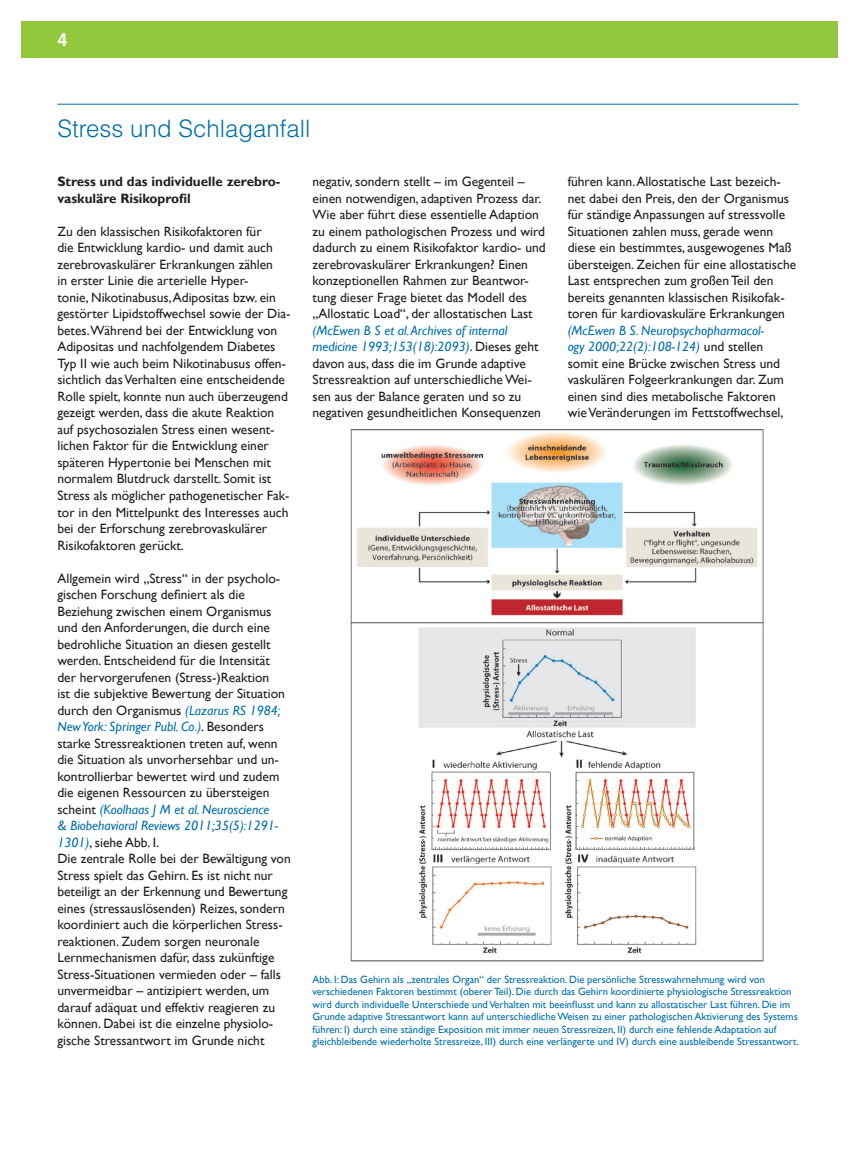
<style>
.page{position:relative;width:859px;height:1170px;background:#fff}
.page>*{position:absolute;margin:0;border:0;box-sizing:border-box;transform-origin:0 0}
.t1{font:300 24px "Helvetica LT Std";color:#006faf}
.t2{font:700 18px "Helvetica LT Std";color:#fff}
.t3{font:13.5px/16.5px "Gill Sans";color:#231f20}
.t4{font:700 13.5px/16.5px "Gill Sans";color:#231f20}
.t5{font:10.5px/12.5px "Gill Sans";color:#006faf}
.s1{font-style:italic;color:#006faf}
</style>
<div class="page">
<div style="left:21px;top:21px;width:817px;height:36px;background:#94c83c"></div>
<hr style="left:57px;top:104px;width:742px;height:1px;background:#006faf">
<img style="left:350px;top:429px;width:414px;height:533px">
<h2 class="t2" style="left:57px;top:29px;width:12px">4</h2>
<h1 class="t1" style="left:57px;top:113px;width:254px">Stress und Schlaganfall</h1>
<p class="t4" style="left:57px;top:174px;width:224px">Stress und das individuelle zerebro&shy;vaskuläre Risikoprofil</p>
<p class="t3" style="left:57px;top:223px;width:235px">Zu den klassischen Risikofaktoren für<br>die Entwicklung kardio- und damit auch zerebrovaskulärer Erkrankungen zählen<br>in erster Linie die arterielle Hyper-<br>tonie, Nikotinabusus, Adipositas bzw. ein gestörter Lipidstoffwechsel sowie der Dia&shy;betes.Während bei der Entwicklung von Adipositas und nachfolgendem Diabetes Typ II wie auch beim Nikotinabusus offen&shy;sichtlich das Verhalten eine entscheidende Rolle spielt, konnte nun auch überzeugend gezeigt werden, dass die akute Reaktion auf psychosozialen Stress einen wesent&shy;lichen Faktor für die Entwicklung einer späteren Hypertonie bei Menschen mit normalem Blutdruck darstellt. Somit ist Stress als möglicher pathogenetischer Fak&shy;tor in den Mittelpunkt des Interesses auch bei der Erforschung zerebrovaskulärer Risikofaktoren gerückt.</p>
<p class="t3" style="left:57px;top:570px;width:235px">Allgemein wird „Stress“ in der psycholo&shy;gischen Forschung definiert als die Beziehung zwischen einem Organismus und den Anforderungen, die durch eine bedrohliche Situation an diesen gestellt werden. Entscheidend für die Intensität der hervorgerufenen (Stress-)Reaktion<br>ist die subjektive Bewertung der Situation durch den Organismus <span class="s1">(Lazarus RS 1984; New York: Springer Publ. Co.)</span>. Besonders starke Stressreaktionen treten auf, wenn die Situation als unvorhersehbar und un&shy;kontrollierbar bewertet wird und zudem die eigenen Ressourcen zu übersteigen scheint <span class="s1">(Koolhaas J M et al. Neuroscience<br>&amp; Biobehavioral Reviews 2011;35(5):1291- 1301)</span>, siehe Abb. I.<br>Die zentrale Rolle bei der Bewältigung von Stress spielt das Gehirn. Es ist nicht nur beteiligt an der Erkennung und Bewertung eines (stressauslösenden) Reizes, sondern koordiniert auch die körperlichen Stress&shy;reaktionen. Zudem sorgen neuronale Lernmechanismen dafür, dass zukünftige Stress-Situationen vermieden oder – falls unvermeidbar – antizipiert werden, um darauf adäquat und effektiv reagieren zu können. Dabei ist die einzelne physiolo&shy;gische Stressantwort im Grunde nicht</p>
<p class="t3" style="left:313px;top:174px;width:235px">negativ, sondern stellt – im Gegenteil – einen notwendigen, adaptiven Prozess dar.<br>Wie aber führt diese essentielle Adaption zu einem pathologischen Prozess und wird dadurch zu einem Risikofaktor kardio- und zerebrovaskulärer Erkrankungen? Einen konzeptionellen Rahmen zur Beantwor&shy;tung dieser Frage bietet das Modell des „Allostatic Load“, der allostatischen Last</p>
<p class="t3" style="left:313px;top:322px;width:230px"><span class="s1">(McEwen B S et al. Archives of internal medicine 1993;153(18):2093)</span>. Dieses geht davon aus, dass die im Grunde adaptive Stressreaktion auf unterschiedliche Wei&shy;sen aus der Balance geraten und so zu negativen gesundheitlichen Konsequenzen</p>
<p class="t3" style="left:568px;top:174px;width:230px">führen kann. Allostatische Last bezeich&shy;net dabei den Preis, den der Organismus für ständige Anpassungen auf stressvolle Situationen zahlen muss, gerade wenn diese ein bestimmtes, ausgewogenes Maß übersteigen. Zeichen für eine allostatische Last entsprechen zum großen Teil den bereits genannten klassischen Risikofak&shy;toren für kardiovaskuläre Erkrankungen</p>
<p class="t3" style="left:568px;top:322px;width:218px"><span class="s1">(McEwen B S. Neuropsychopharmacol&shy;ogy 2000;22(2):108-124)</span> und stellen somit eine Brücke zwischen Stress und vaskulären Folgeerkrankungen dar. Zum einen sind dies metabolische Faktoren wie Veränderungen im Fettstoffwechsel,</p>
<p class="t5" style="left:313px;top:973px;width:488px">Abb. I: Das Gehirn als „zentrales Organ“ der Stressreaktion. Die persönliche Stresswahrnehmung wird von verschiedenen Faktoren bestimmt (oberer Teil). Die durch das Gehirn koordinierte physiologische Stressreaktion wird durch individuelle Unterschiede und Verhalten mit beeinflusst und kann zu allostatischer Last führen. Die im Grunde adaptive Stressantwort kann auf unterschiedliche Weisen zu einer pathologischen Aktivierung des Systems führen: I) durch eine ständige Exposition mit immer neuen Stressreizen, II) durch eine fehlende Adaptation auf gleichbleibende wiederholte Stressreize, III) durch eine verlängerte und IV) durch eine ausbleibende Stressantwort.</p>
</div>
